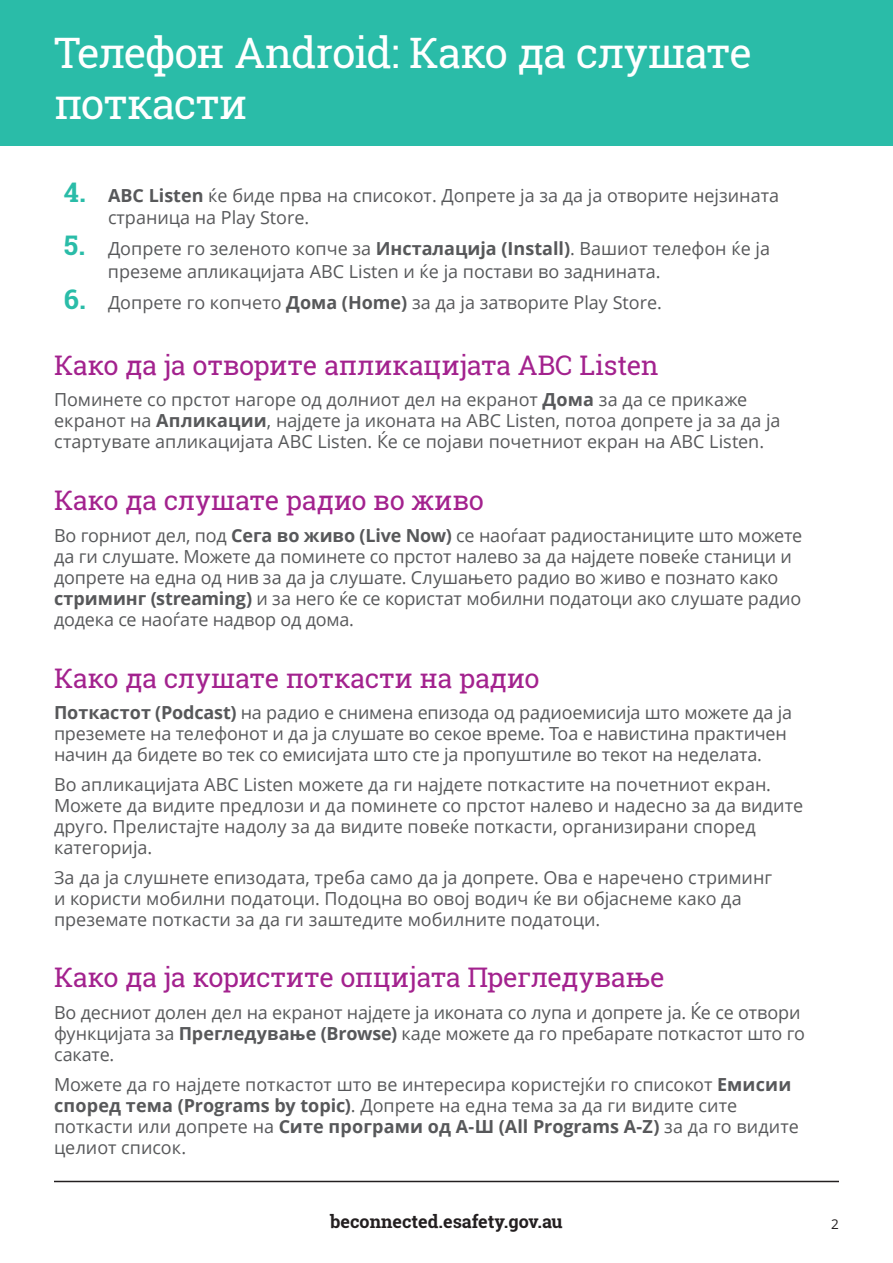
<style>
.page{position:relative;width:893px;height:1263px;background:#fff}
.page>*{position:absolute;margin:0;border:0;box-sizing:border-box;transform-origin:0 0}
.t1{font:42px/50.4px "Roboto Slab";letter-spacing:-.025em;color:#fff}
.t2{font:27px "Roboto Slab";letter-spacing:-.01em;color:#a3228e}
.t3{font:18px/21px "Open Sans";color:#57585a}
.t4{font:700 18px "Roboto Slab";color:#231f20}
.t5{font:13.5px "Open Sans";color:#231f20}
.s1{font-family:"Roboto Slab";font-weight:700;font-size:27px;color:#2abca8}
.s2{font-weight:700}
</style>
<div class="page">
<hr style="left:54px;top:1181px;width:785px;height:1px;background:#231f20">
<div style="left:0;top:0;width:893px;height:145px;background:#2abca8"></div>
<h1 class="t1" style="left:54px;top:27px;width:700px">Телефон Android: Како да слушате поткасти</h1>
<p class="t3" style="left:108px;top:183px;width:673px;line-height:22.5px;text-indent:-44px"><span class="s1">4.</span> <span class="s2">ABC Listen</span> ќе биде прва на списокот. Допрете ја за да ја отворите нејзината страница на Play Store.</p>
<p class="t3" style="left:108px;top:237px;width:664px;line-height:22.5px;text-indent:-44px"><span class="s1">5.</span> Допрете го зеленото копче за <span class="s2">Инсталација (Install)</span>. Вашиот телефон ќе ја преземе апликацијата ABC Listen и ќе ја постави во заднината.</p>
<p class="t3" style="left:64px;top:291px;width:599px"><span class="s1">6.</span> Допрете го копчето <span class="s2">Дома (Home)</span> за да ја затворите Play Store.</p>
<h2 class="t2" style="left:54px;top:346px;width:606px">Како да ја отворите апликацијата ABC Listen</h2>
<p class="t3" style="left:54px;top:389px;width:728px">Поминете со прстот нагоре од долниот дел на екранот <span class="s2">Дома</span> за да се прикаже екранот на <span class="s2">Апликации</span>, најдете ја иконата на ABC Listen, потоа допрете ја за да ја стартувате апликацијата ABC Listen. Ќе се појави почетниот екран на ABC Listen.</p>
<h2 class="t2" style="left:54px;top:482px;width:431px">Како да слушате радио во живо</h2>
<p class="t3" style="left:54px;top:524px;width:750px">Во горниот дел, под <span class="s2">Сега во живо (Live Now)</span> се наоѓаат радиостаниците што можете да ги слушате. Можете да поминете со прстот налево за да најдете повеќе станици и допрете на една од нив за да ја слушате. Слушањето радио во живо е познато како <span class="s2">стриминг (streaming)</span> и за него ќе се користат мобилни податоци ако слушате радио додека се наоѓате надвор од дома.</p>
<h2 class="t2" style="left:54px;top:659px;width:487px">Како да слушате поткасти на радио</h2>
<p class="t3" style="left:54px;top:702px;width:740px"><span class="s2">Поткастот (Podcast)</span> на радио е снимена епизода од радиоемисија што можете да ја преземете на телефонот и да ја слушате во секое време. Тоа е навистина практичен начин да бидете во тек со емисијата што сте ја пропуштиле во текот на неделата.</p>
<p class="t3" style="left:54px;top:773px;width:751px">Во апликацијата ABC Listen можете да ги најдете поткастите на почетниот екран.<br>Можете да видите предлози и да поминете со прстот налево и надесно за да видите друго. Прелистајте надолу за да видите повеќе поткасти, организирани според категорија.</p>
<p class="t3" style="left:54px;top:866px;width:720px">За да ја слушнете епизодата, треба само да ја допрете. Ова е наречено стриминг и користи мобилни податоци. Подоцна во овој водич ќе ви објаснеме како да преземате поткасти за да ги заштедите мобилните податоци.</p>
<h2 class="t2" style="left:54px;top:959px;width:612px">Како да ја користите опцијата Прегледување</h2>
<p class="t3" style="left:54px;top:1001px;width:753px">Во десниот долен дел на екранот најдете ја иконата со лупа и допрете ја. Ќе се отвори функцијата за <span class="s2">Прегледување (Browse)</span> каде можете да го пребарате поткастот што го сакате.</p>
<p class="t3" style="left:54px;top:1073px;width:746px">Можете да го најдете поткастот што ве интересира користејќи го списокот <span class="s2">Емисии според тема (Programs by topic)</span>. Допрете на една тема за да ги видите сите поткасти или допрете на <span class="s2">Сите програми од А-Ш (All Programs A-Z)</span> за да го видите целиот список.</p>
<p class="t4" style="left:330px;top:1209px;width:234px">beconnected.esafety.gov.au</p>
<p class="t5" style="left:831px;top:1214px;width:9px">2</p>
</div>
